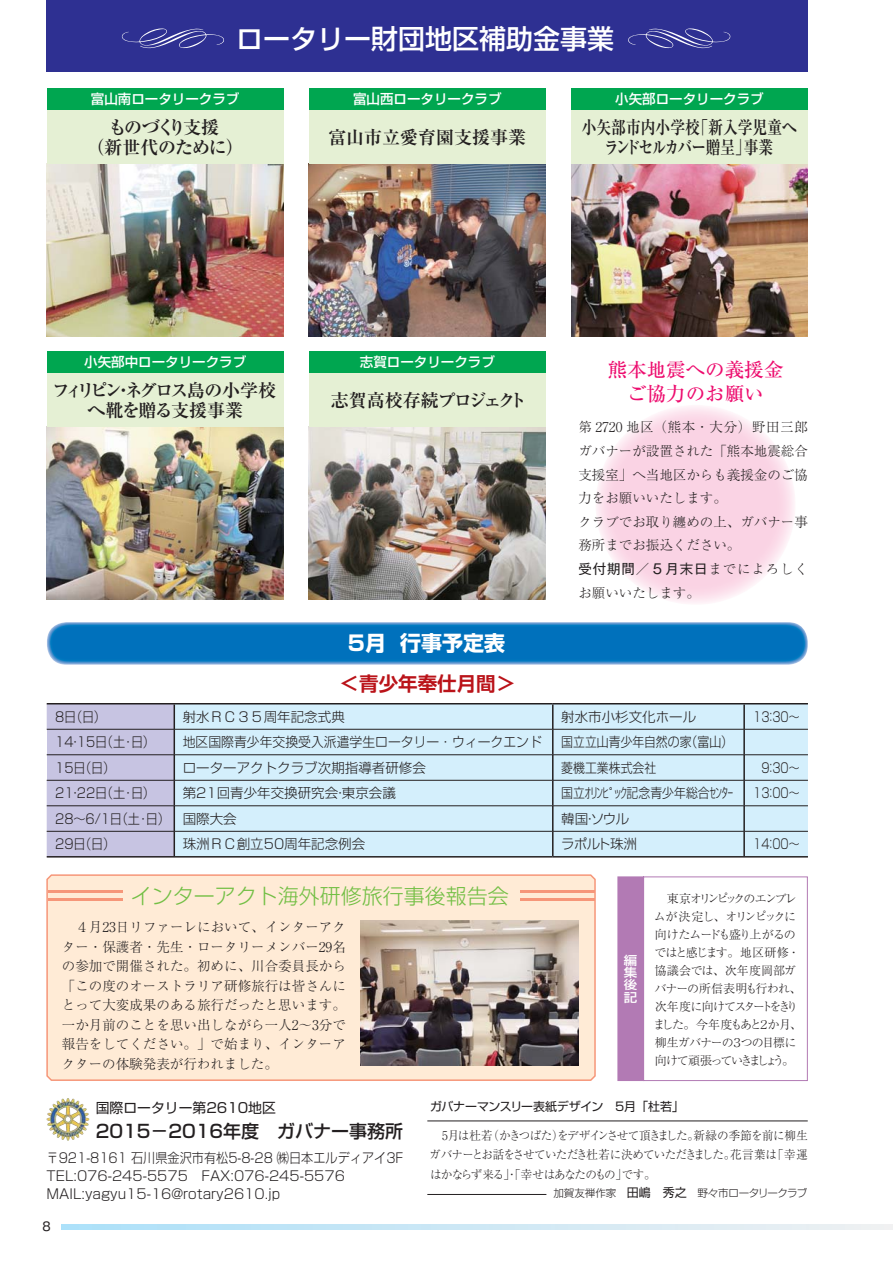
<style>
.page{position:relative;width:893px;height:1263px;background:#fff}
.page>*{position:absolute;margin:0;border:0;box-sizing:border-box;transform-origin:0 0}
.t1{font:27px "Shin Go Pr 6 Medium 90 msp RKSJ H";color:#fff}
.t2{font:21px "Shin Go Pr 6 Light 90 msp RKSJ H";color:#72bf44}
.t3{font:21px "Shin Go Pr 6 Bold 90 msp RKSJ H";color:#fff}
.t4{font:19.5px/24px "Ryumin Pr 6 Medium 90 msp RKSJ H";color:#ed0c6e;text-align:center}
.t5{font:19.5px "Shin Go Pr 6 De Bold 90 msp RKSJ H";color:#ba1319}
.t6{font:18px/19.5px "Ryumin Pr 6 Bold 90 msp RKSJ H";letter-spacing:-.06em;color:#231f20;text-align:center}
.t7{font:18px/19.5px "Ryumin Pr 6 Bold 90 msp RKSJ H";letter-spacing:-.01em;color:#231f20;text-align:center;scale:.82 1}
.t8{font:18px/19.5px "Ryumin Pr 6 Bold 90 msp RKSJ H";letter-spacing:-.085em;color:#231f20;text-align:center}
.t9{font:18px "Shin Go Pr 6 Medium 90 msp RKSJ H";color:#231f20}
.t10{font:18px "Ryumin Pr 6 Bold 90 msp RKSJ H";letter-spacing:-.01em;color:#231f20}
.t11{font:13.8px "Shin Go Pr 6 Regular 90 msp RKSJ H";color:#231f20}
.t12{font:13.5px/19.5px "Ryumin Pr 6 Light 90 msp RKSJ H";color:#231f20;text-align:justify}
.t13{font:13.5px/18px "Shin Go Pr 6 Light 90 msp RKSJ H";color:#231f20;scale:.9 1}
.t14{font:13.5px "Shin Go Pr 6 Light 90 msp RKSJ H";color:#231f20}
.t15{font:13.5px "Shin Go Pr 6 Medium 90 msp RKSJ H";color:#fff}
.t16{font:13.5px "Shin Go Pr 6 Light 90 msp RKSJ H";color:#231f20;scale:.88 1}
.t17{font:13.5px "Shin Go Pr 6 Light 90 msp RKSJ H";color:#231f20;scale:.95 1}
.t18{font:13.5px "Shin Go Pr 6 Light 90 msp RKSJ H";color:#231f20;scale:.8 1}
.t19{font:13.5px "Gothic MB101 Pr 6 Regular 90 msp RKSJ H";letter-spacing:.06em;color:#231f20}
.t20{font:12.15px/12.1px "Shin Go Pr 6 Medium 90 msp RKSJ H";color:#fff;text-align:justify;scale:1.11 1}
.t21{font:12px/18px "Ryumin Pr 6 Light 90 msp RKSJ H";letter-spacing:-.095em;color:#231f20}
.t22{font:12px/19.5px "Ryumin Pr 6 Light 90 msp RKSJ H";letter-spacing:-.095em;color:#231f20;text-align:justify;scale:.96 1}
.t23{font:12px "Shin Go Pr 6 Regular 90 msp RKSJ H";letter-spacing:-.03em;color:#231f20}
.t24{font:12px "Gothic MB101 Pr 6 Regular 90 msp RKSJ H";color:#231f20}
.t25{font:10.5px "Shin Go Pr 6 Light 90 msp RKSJ H";letter-spacing:-.03em;color:#231f20}
.s1{font-family:"Ryumin Pr 6 Light 90 msp RKSJ H"}
.s2{font-family:"Shin Go Pr 6 Regular 90 msp RKSJ H";font-size:12px}
</style>
<div class="page">
<svg style="left:62px;top:1225px;width:831px;height:5px;background:#cde7f5"></svg>
<div style="left:47px;top:0;width:761px;height:72px;background:#2e3092"></div>
<svg style="left:628px;top:28px;width:102px;height:20px"></svg>
<svg style="left:122px;top:28px;width:102px;height:20px"></svg>
<img style="left:47px;top:164px;width:237px;height:173px">
<img style="left:47px;top:427px;width:237px;height:173px">
<img style="left:309px;top:164px;width:237px;height:173px">
<img style="left:309px;top:427px;width:237px;height:173px">
<img style="left:571px;top:164px;width:237px;height:173px">
<div style="left:47px;top:88px;width:237px;height:23px;background:#00a650"></div>
<div style="left:47px;top:351px;width:237px;height:23px;background:#00a650"></div>
<div style="left:309px;top:88px;width:237px;height:23px;background:#00a650"></div>
<div style="left:309px;top:351px;width:237px;height:23px;background:#00a650"></div>
<div style="left:571px;top:88px;width:237px;height:23px;background:#00a650"></div>
<div style="left:47px;top:111px;width:237px;height:53px;background:#e5f0d4"></div>
<div style="left:47px;top:374px;width:237px;height:53px;background:#e5f0d4"></div>
<div style="left:309px;top:111px;width:237px;height:53px;background:#e5f0d4"></div>
<div style="left:309px;top:374px;width:237px;height:53px;background:#e5f0d4"></div>
<div style="left:571px;top:111px;width:237px;height:53px;background:#e5f0d4"></div>
<div style="left:46px;top:874px;width:550px;height:207px;background:#ffebd6"></div>
<img style="left:47px;top:1098px;width:20px;height:28px">
<hr style="left:427px;top:1121px;width:381px;height:1px;background:#231f20">
<hr style="left:427px;top:1194px;width:119px;height:1px;background:#231f20">
<img style="left:47px;top:622px;width:761px;height:43px">
<div style="left:349px;top:633px;width:156px;height:21px;background:#0071bc"></div>
<svg style="left:47px;top:705px;width:761px;height:151px;background:#cee3f3"></svg>
<hr style="left:743px;top:831px;width:2px;height:25px;background:#231f20">
<hr style="left:47px;top:729px;width:506px;height:1px;background:#231f20">
<hr style="left:553px;top:729px;width:255px;height:1px;background:#231f20">
<hr style="left:47px;top:755px;width:506px;height:1px;background:#231f20">
<hr style="left:553px;top:755px;width:255px;height:1px;background:#231f20">
<hr style="left:47px;top:780px;width:506px;height:1px;background:#231f20">
<hr style="left:553px;top:780px;width:255px;height:1px;background:#231f20">
<hr style="left:47px;top:806px;width:506px;height:1px;background:#231f20">
<hr style="left:553px;top:806px;width:255px;height:1px;background:#231f20">
<hr style="left:47px;top:831px;width:506px;height:1px;background:#231f20">
<hr style="left:553px;top:831px;width:255px;height:1px;background:#231f20">
<hr style="left:47px;top:703px;width:506px;height:2px;background:#231f20">
<hr style="left:553px;top:703px;width:255px;height:2px;background:#231f20">
<hr style="left:47px;top:856px;width:506px;height:2px;background:#231f20">
<hr style="left:553px;top:856px;width:255px;height:2px;background:#231f20">
<svg style="left:617px;top:876px;width:191px;height:205px"></svg>
<img style="left:360px;top:920px;width:218px;height:146px">
<hr style="left:48px;top:891px;width:74px;height:2px;background:#f69679">
<hr style="left:520px;top:891px;width:74px;height:2px;background:#f69679">
<hr style="left:48px;top:899px;width:74px;height:2px;background:#f69679">
<hr style="left:520px;top:899px;width:74px;height:2px;background:#f69679">
<h1 class="t1" style="left:236px;top:29px;width:380px">ロータリー財団地区補助金事業</h1>
<p class="t15" style="left:91px;top:94px;width:150px">富山南ロータリークラブ</p>
<h3 class="t6" style="left:86px;top:120px;width:159px">ものづくり支援<br>（新世代のために）</h3>
<p class="t15" style="left:353px;top:94px;width:150px">富山西ロータリークラブ</p>
<h3 class="t10" style="left:328px;top:130px;width:199px">富山市立愛育園支援事業</h3>
<p class="t15" style="left:615px;top:94px;width:150px">小矢部ロータリークラブ</p>
<h3 class="t7" style="left:582px;top:120px;width:264px">小矢部市内小学校「新入学児童へランドセルカバー贈呈」事業</h3>
<p class="t15" style="left:84px;top:357px;width:164px">小矢部中ロータリークラブ</p>
<h3 class="t8" style="left:52px;top:383px;width:225px">フィリピン・ネグロス島の小学校へ靴を贈る支援事業</h3>
<p class="t15" style="left:360px;top:357px;width:136px">志賀ロータリークラブ</p>
<h3 class="t6" style="left:331px;top:393px;width:197px">志賀高校存続プロジェクト</h3>
<h2 class="t3" style="left:348px;top:636px;width:159px">5月 行事予定表</h2>
<h3 class="t5" style="left:340px;top:676px;width:177px">＜青少年奉仕月間＞</h3>
<h3 class="t4" style="left:608px;top:361px;width:177px">熊本地震への義援金ご協力のお願い</h3>
<p class="t12" style="left:578px;top:417px;width:231px;line-height:23.5px;text-align:left">第 2720 地区（熊本・大分）野田三郎ガバナーが設置された「熊本地震総合支援室」へ当地区からも義援金のご協力をお願いいたします。<br>クラブでお取り纏めの上、ガバナー事務所までお振込ください。</p>
<p class="t19" style="left:578px;top:564px;width:231px">受付期間／ 5 月末日<span class="s1">までによろしく</span></p>
<p class="t12" style="left:578px;top:585px;width:123px">お願いいたします。</p>
<p class="t13" style="left:55px;top:709px;width:58px">8日（日）</p>
<p class="t14" style="left:183px;top:711px;width:164px">射水ＲＣ３５周年記念式典</p>
<p class="t14" style="left:561px;top:711px;width:136px">射水市小杉文化ホール</p>
<p class="t18" style="left:753px;top:711px;width:59px">13：30～</p>
<p class="t13" style="left:55px;top:735px;width:112px">14・15日（土･日）</p>
<p class="t17" style="left:183px;top:737px;width:379px">地区国際青少年交換受入派遣学生ロータリー・ウィークエンド</p>
<p class="t16" style="left:561px;top:737px;width:197px">国立立山青少年自然の家（富山）</p>
<p class="t13" style="left:55px;top:760px;width:68px">15日（日）</p>
<p class="t14" style="left:183px;top:763px;width:245px">ローターアクトクラブ次期指導者研修会</p>
<p class="t16" style="left:561px;top:763px;width:109px">菱機工業株式会社</p>
<p class="t18" style="left:761px;top:763px;width:49px">9：30～</p>
<p class="t13" style="left:55px;top:786px;width:112px">21・22日（土･日）</p>
<p class="t14" style="left:183px;top:788px;width:215px">第21回青少年交換研究会・東京会議</p>
<p class="t16" style="left:561px;top:788px;width:197px">国立ｵﾘﾝﾋﾟｯｸ記念青少年総合ｾﾝﾀｰ</p>
<p class="t18" style="left:753px;top:788px;width:59px">13：00～</p>
<p class="t13" style="left:55px;top:811px;width:203px">28～6/1日（土･日） 国際大会</p>
<p class="t14" style="left:561px;top:814px;width:70px">韓国・ソウル</p>
<p class="t13" style="left:55px;top:837px;width:68px">29日（日）</p>
<p class="t14" style="left:183px;top:839px;width:184px">珠洲ＲＣ創立50周年記念例会</p>
<p class="t14" style="left:561px;top:839px;width:78px">ラポルト珠洲</p>
<p class="t18" style="left:753px;top:839px;width:59px">14：00～</p>
<h2 class="t2" style="left:131px;top:888px;width:380px">インターアクト海外研修旅行事後報告会</h2>
<p class="t12" style="left:62px;top:919px;width:286px">　４月23日リファーレにおいて、インターアクター・保護者・先生・ロータリーメンバー29名の参加で開催された。初めに、川合委員長から「この度のオーストラリア研修旅行は皆さんにとって大変成果のある旅行だったと思います。一か月前のことを思い出しながら一人2～3分で報告をしてください。」で始まり、インターアクターの体験発表が行われました。</p>
<p class="t20" style="left:624px;top:956px;width:13px">編集後記</p>
<p class="t21" style="left:653px;top:891px;width:150px">　東京オリンピックのエンブレムが決定し、オリンピックに向けたムードも盛り上がるのではと感じます。地区研修・協議会では、次年度岡部ガバナーの所信表明も行われ、次年度に向けてスタートをきりました。今年度もあと２か月、柳生ガバナーの３つの目標に向けて頑張っていきましょう。</p>
<p class="t11" style="left:96px;top:1103px;width:182px">国際ロータリー第2610地区</p>
<h3 class="t9" style="left:96px;top:1124px;width:309px">2015－2016年度　ガバナー事務所</h3>
<p class="t13" style="left:47px;top:1151px;width:398px">〒921-8161 石川県金沢市有松5-8-28 ㈱日本エルディアイ3F<br>TEL:076-245-5575　FAX:076-245-5576<br>MAIL:yagyu15-16@rotary2610.jp</p>
<p class="t24" style="left:42px;top:1222px;width:10px">8</p>
<p class="t23" style="left:430px;top:1102px;width:256px">ガバナーマンスリー表紙デザイン　５月「杜若」</p>
<p class="t22" style="left:429px;top:1127px;width:396px;text-indent:13px">5月は杜若（かきつばた）をデザインさせて頂きました。新緑の季節を前に柳生ガバナーとお話をさせていただき杜若に決めていただきました。花言葉は「幸運はかならず来る」・「幸せはあなたのもの」です。</p>
<p class="t25" style="left:553px;top:1189px;width:255px">加賀友禅作家　<span class="s2">田嶋　秀之</span>　野々市ロータリークラブ</p>
</div>
